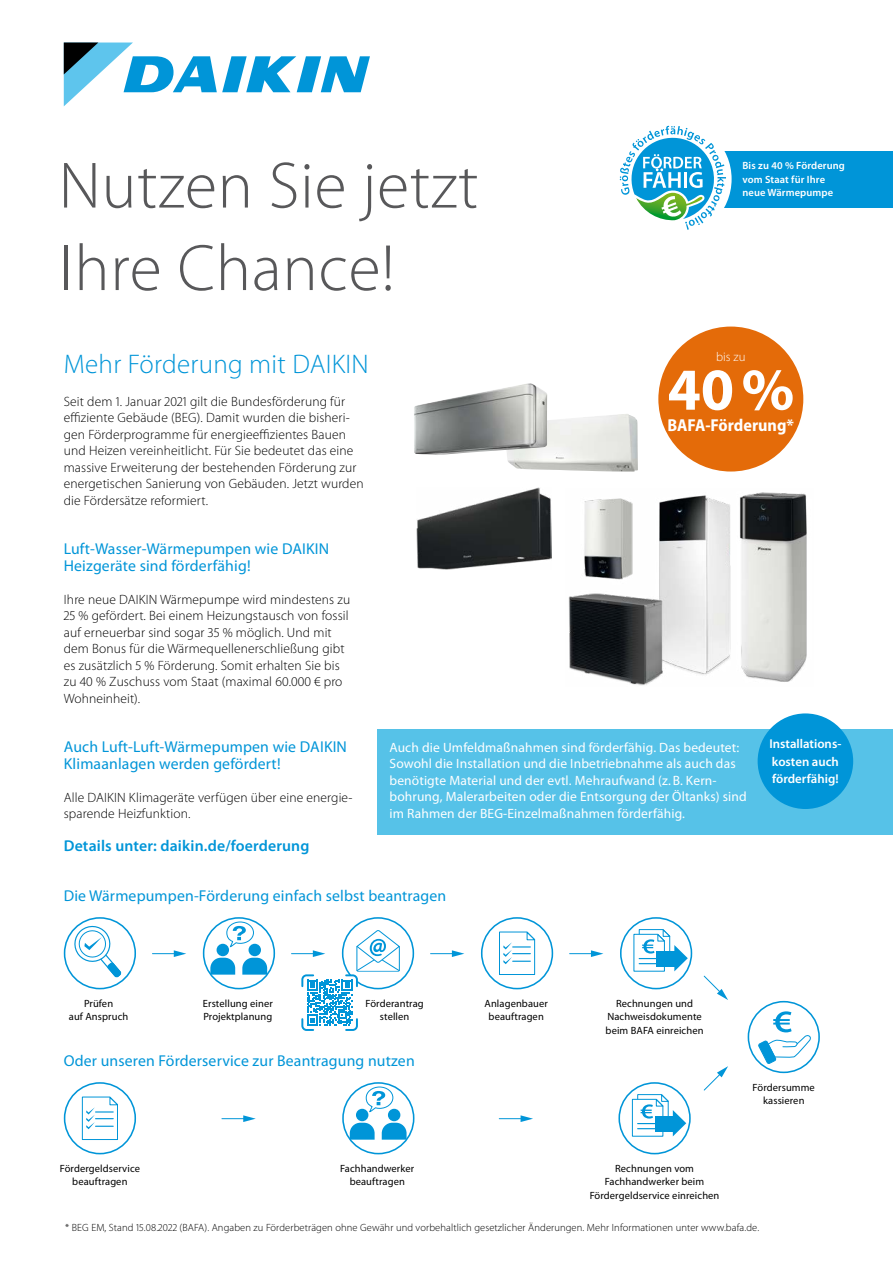
<style>
.page{position:relative;width:893px;height:1263px;background:#fff}
.page>*{position:absolute;margin:0;border:0;box-sizing:border-box;transform-origin:0 0}
.t1{font:300 66px/82.5px "Myriad Pro";letter-spacing:.01em;color:#58585a}
.t2{font:700 59.85px "Myriad Pro";color:#fff}
.t3{font:300 27px "Myriad Pro";letter-spacing:.01em;color:#0095d8}
.t4{font:700 semi-condensed 17.4px "Myriad Pro";color:#fff}
.t5{font:15.75px/16.5px "Myriad Pro";letter-spacing:.01em;color:#0095d8}
.t6{font:600 15.75px "Myriad Pro";letter-spacing:.01em;color:#0095d8}
.t7{font:300 13.5px/16.5px "Myriad Pro";letter-spacing:.01em;color:#000}
.t8{font:13.5px/16.5px "Myriad Pro";letter-spacing:.01em;color:#fff}
.t9{font:600 12.9px/17.1px "Myriad Pro";color:#fff}
.t10{font:300 12.75px "Myriad Pro";color:#fff}
.t11{font:10.5px/13.5px "Myriad Pro";letter-spacing:.01em;color:#000;text-align:center}
.t12{font:300 10.5px "Myriad Pro";letter-spacing:.01em;color:#000}
.t13{font:600 10.5px/13.5px "Myriad Pro";letter-spacing:.01em;color:#fff}
</style>
<div class="page">
<div style="left:657px;top:325px;width:148px;height:148px;background:#e46b09;border-radius:50%"></div>
<div style="left:655px;top:323px;width:152px;height:152px;border:3px solid #fff;border-radius:50%"></div>
<svg style="left:64px;top:43px;width:306px;height:63px"></svg>
<img style="left:568px;top:492px;width:239px;height:194px">
<div style="left:377px;top:729px;width:516px;height:106px;background:#56c2e8"></div>
<div style="left:758px;top:713px;width:95px;height:96px;background:#0095d8;border-radius:50%"></div>
<div style="left:692px;top:151px;width:201px;height:56px;background:#0095d8"></div>
<div style="left:614px;top:120px;width:118px;height:118px;background:#fff;border-radius:50%"></div>
<svg style="left:620px;top:126px;width:106px;height:104px"></svg>
<img style="left:507px;top:414px;width:131px;height:58px">
<img style="left:414px;top:383px;width:133px;height:72px">
<svg style="left:703px;top:975px;width:25px;height:25px"></svg>
<svg style="left:152px;top:950px;width:34px;height:7px"></svg>
<svg style="left:570px;top:950px;width:33px;height:7px"></svg>
<div style="left:64px;top:917px;width:72px;height:72px;border:2px solid #0095d8;border-radius:50%"></div>
<svg style="left:71px;top:923px;width:51px;height:56px"></svg>
<div style="left:203px;top:917px;width:72px;height:72px;border:2px solid #0095d8;border-radius:50%"></div>
<div style="left:249px;top:944px;width:12px;height:12px;background:#0095d8;border-radius:50%"></div>
<svg style="left:242px;top:958px;width:25px;height:17px"></svg>
<svg style="left:226px;top:921px;width:28px;height:26px"></svg>
<div style="left:217px;top:944px;width:12px;height:12px;background:#0095d8;border-radius:50%"></div>
<svg style="left:210px;top:958px;width:25px;height:17px"></svg>
<div style="left:342px;top:1082px;width:72px;height:72px;border:2px solid #0095d8;border-radius:50%"></div>
<div style="left:388px;top:1109px;width:12px;height:12px;background:#0095d8;border-radius:50%"></div>
<svg style="left:382px;top:1123px;width:25px;height:17px"></svg>
<svg style="left:365px;top:1086px;width:29px;height:26px"></svg>
<div style="left:356px;top:1109px;width:12px;height:12px;background:#0095d8;border-radius:50%"></div>
<svg style="left:350px;top:1123px;width:25px;height:17px"></svg>
<svg style="left:431px;top:950px;width:33px;height:7px"></svg>
<div style="left:342px;top:917px;width:72px;height:72px;border:2px solid #0095d8;border-radius:50%"></div>
<div style="left:481px;top:917px;width:72px;height:72px;border:2px solid #0095d8;border-radius:50%"></div>
<svg style="left:499px;top:931px;width:37px;height:44px"></svg>
<div style="left:620px;top:917px;width:72px;height:72px;border:2px solid #0095d8;border-radius:50%"></div>
<svg style="left:633px;top:929px;width:55px;height:43px"></svg>
<svg style="left:222px;top:1115px;width:34px;height:7px"></svg>
<svg style="left:499px;top:1115px;width:34px;height:7px"></svg>
<div style="left:64px;top:1082px;width:72px;height:72px;border:2px solid #0095d8;border-radius:50%"></div>
<svg style="left:82px;top:1096px;width:36px;height:44px"></svg>
<div style="left:618px;top:1082px;width:73px;height:72px;border:2px solid #0095d8;border-radius:50%"></div>
<svg style="left:632px;top:1094px;width:54px;height:43px"></svg>
<div style="left:748px;top:1001px;width:72px;height:72px;border:2px solid #0095d8;border-radius:50%"></div>
<svg style="left:757px;top:1011px;width:55px;height:54px"></svg>
<svg style="left:703px;top:1066px;width:25px;height:25px"></svg>
<svg style="left:291px;top:929px;width:109px;height:102px"></svg>
<img style="left:416px;top:488px;width:136px;height:82px">
<h1 class="t1" style="left:59px;top:144px;width:421px">Nutzen Sie jetzt<br>Ihre Chance!</h1>
<p class="t13" style="left:742px;top:159px;width:104px">Bis zu 40 % Förderung vom Staat für Ihre neue Wärmepumpe</p>
<h3 class="t3" style="left:64px;top:347px;width:306px">Mehr Förderung mit DAIKIN</h3>
<p class="t7" style="left:64px;top:393px;width:301px">Seit dem 1. Januar 2021 gilt die Bundesförderung für effiziente Gebäude (BEG). Damit wurden die bisheri&shy;gen Förderprogramme für energieeffizientes Bauen und Heizen vereinheitlicht. Für Sie bedeutet das eine massive Erweiterung der bestehenden Förderung zur energetischen Sanierung von Gebäuden. Jetzt wurden die Fördersätze reformiert.</p>
<p class="t5" style="left:64px;top:540px;width:267px">Luft-Wasser-Wärmepumpen wie DAIKIN<br>Heizgeräte sind förderfähig!</p>
<p class="t7" style="left:64px;top:591px;width:288px">Ihre neue DAIKIN Wärmepumpe wird mindestens zu 25 % gefördert. Bei einem Heizungstausch von fossil auf erneuerbar sind sogar 35 % möglich. Und mit dem Bonus für die Wärmequellenerschließung gibt es zusätzlich 5 % Förderung. Somit erhalten Sie bis zu 40 % Zuschuss vom Staat (maximal 60.000 € pro Wohneinheit).</p>
<p class="t5" style="left:64px;top:738px;width:285px">Auch Luft-Luft-Wärmepumpen wie DAIKIN<br>Klimaanlagen werden gefördert!</p>
<p class="t7" style="left:64px;top:789px;width:290px">Alle DAIKIN Klimageräte verfügen über eine energie&shy;sparende Heizfunktion.</p>
<p class="t6" style="left:64px;top:836px;width:247px">Details unter: daikin.de/foerderung</p>
<p class="t10" style="left:716px;top:350px;width:31px">bis zu</p>
<h2 class="t2" style="left:668px;top:350px;width:128px">40%</h2>
<p class="t4" style="left:667px;top:414px;width:128px">BAFA-Förderung*</p>
<p class="t8" style="left:389px;top:739px;width:359px">Auch die Umfeldmaßnahmen sind förderfähig. Das bedeutet:<br>Sowohl die Installation und die Inbetriebnahme als auch das benötigte Material und der evtl. Mehraufwand (z. B. Kern&shy;bohrung, Malerarbeiten oder die Entsorgung der Öltanks) sind im Rahmen der BEG-Einzelmaßnahmen förderfähig.</p>
<p class="t9" style="left:769px;top:735px;width:73px">Installations&shy;kosten auch förderfähig!</p>
<p class="t5" style="left:64px;top:887px;width:384px">Die Wärmepumpen-Förderung einfach selbst beantragen</p>
<p class="t11" style="left:69px;top:996px;width:61px">Prüfen<br>auf Anspruch</p>
<p class="t11" style="left:203px;top:996px;width:71px;text-align:left">Erstellung einer<br>Projektplanung</p>
<p class="t11" style="left:366px;top:996px;width:60px">Förderantrag stellen</p>
<p class="t11" style="left:484px;top:996px;width:65px">Anlagenbauer beauftragen</p>
<p class="t11" style="left:606px;top:996px;width:99px">Rechnungen und<br>Nachweisdokumente beim BAFA einreichen</p>
<p class="t5" style="left:64px;top:1052px;width:352px">Oder unseren Förderservice zur Beantragung nutzen</p>
<p class="t11" style="left:60px;top:1161px;width:82px">Fördergeldservice beauftragen</p>
<p class="t11" style="left:590px;top:1161px;width:131px">Rechnungen vom<br>Fachhandwerker beim<br>Fördergeldservice einreichen</p>
<p class="t11" style="left:340px;top:1161px;width:76px">Fachhandwerker beauftragen</p>
<p class="t11" style="left:753px;top:1080px;width:64px">Fördersumme kassieren</p>
<p class="t12" style="left:65px;top:1221px;width:695px">* BEG EM, Stand 15.08.2022 (BAFA). Angaben zu Förderbeträgen ohne Gewähr und vorbehaltlich gesetzlicher Änderungen. Mehr Informationen unter www.bafa.de.</p>
</div>
